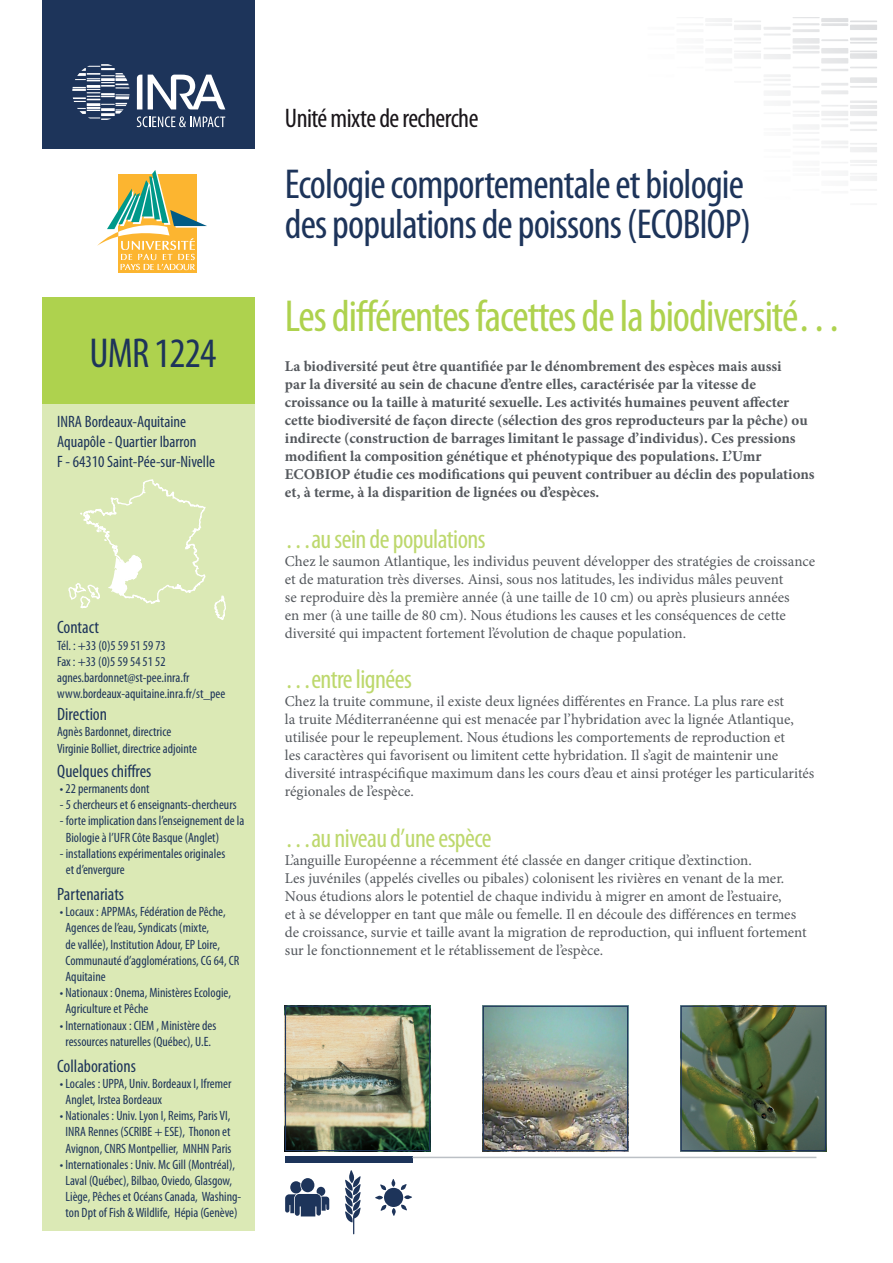
<style>
.page{position:relative;width:893px;height:1263px;background:#fff}
.page>*{position:absolute;margin:0;border:0;box-sizing:border-box;transform-origin:0 0}
.t1{font:condensed 45px "Myriad Pro";letter-spacing:-.025em;color:#aed24e}
.t2{font:condensed 42px/39px "Myriad Pro";letter-spacing:-.02em;color:#1d345a}
.t3{font:condensed 27px "Myriad Pro";letter-spacing:-.02em;color:#bdd86d}
.t4{font:condensed 27px "Myriad Pro";letter-spacing:-.02em;color:#1a161a}
.t5{font:condensed 18px "Myriad Pro";color:#1d345a}
.t6{font:condensed 16.5px/19.8px "Myriad Pro";color:#1d345a}
.t7{font:15px/18px "Minion Pro";color:#54585d}
.t8{font:700 15px/18px "Minion Pro";color:#54585d}
.t9{font:condensed 13.5px/16.2px "Myriad Pro";color:#1d345a}
</style>
<div class="page">
<svg style="left:345px;top:1170px;width:16px;height:64px"></svg>
<svg style="left:285px;top:1178px;width:44px;height:38px"></svg>
<svg style="left:375px;top:1179px;width:37px;height:37px"></svg>
<div style="left:43px;top:0;width:212px;height:149px;background:#1d345a"></div>
<div style="left:43px;top:298px;width:212px;height:106px;background:#aed24e"></div>
<svg style="left:137px;top:75px;width:88px;height:34px"></svg>
<svg style="left:72px;top:64px;width:58px;height:56px"></svg>
<svg style="left:137px;top:116px;width:88px;height:11px"></svg>
<div style="left:285px;top:1157px;width:127px;height:6px;background:#1d345a"></div>
<hr style="left:412px;top:1157px;width:404px;height:1px;background:#bbc0c5">
<div style="left:43px;top:404px;width:212px;height:827px;background:#dbe9b5"></div>
<svg style="left:214px;top:595px;width:12px;height:25px"></svg>
<svg style="left:68px;top:479px;width:138px;height:130px"></svg>
<img style="left:287px;top:1008px;width:141px;height:141px">
<div style="left:285px;top:1006px;width:145px;height:145px;border:1px solid #1d345a"></div>
<img style="left:485px;top:1008px;width:141px;height:141px">
<div style="left:483px;top:1006px;width:145px;height:145px;border:1px solid #1d345a"></div>
<img style="left:683px;top:1008px;width:141px;height:141px">
<div style="left:681px;top:1006px;width:145px;height:145px;border:1px solid #1d345a"></div>
<div style="left:118px;top:174px;width:79px;height:99px;background:#fcb530"></div>
<svg style="left:97px;top:170px;width:110px;height:100px"></svg>
<h2 class="t2" style="left:90px;top:333px;width:128px">UMR 1224</h2>
<p class="t6" style="left:57px;top:412px;width:159px">INRA Bordeaux-Aquitaine<br>Aquapôle - Quartier Ibarron<br>F - 64310 Saint-Pée-sur-Nivelle</p>
<p class="t5" style="left:57px;top:616px;width:43px">Contact</p>
<p class="t9" style="left:57px;top:637px;width:170px">Tél. : +33 (0)5 59 51 59 73<br>Fax : +33 (0)5 59 54 51 52 agnes.bardonnet@st-pee.inra.fr www.bordeaux-aquitaine.inra.fr/st_pee</p>
<p class="t5" style="left:57px;top:703px;width:51px">Direction</p>
<p class="t9" style="left:57px;top:724px;width:141px">Agnès Bardonnet, directrice<br>Virginie Bolliet, directrice adjointe</p>
<p class="t5" style="left:57px;top:760px;width:96px">Quelques chiffres</p>
<p class="t9" style="left:60px;top:780px;width:91px">• 22 permanents dont</p>
<p class="t9" style="left:60px;top:796px;width:178px">- 5 chercheurs et 6 enseignants-chercheurs</p>
<p class="t9" style="left:66px;top:813px;width:180px;text-indent:-6px">- forte implication dans l’enseignement de la<br>Biologie à l’UFR Côte Basque (Anglet)</p>
<p class="t9" style="left:66px;top:845px;width:161px;text-indent:-6px">- installations expérimentales originales et d’envergure</p>
<p class="t5" style="left:57px;top:883px;width:68px">Partenariats</p>
<p class="t9" style="left:66px;top:903px;width:175px;text-indent:-6px">• Locaux : APPMAs, Fédération de Pêche, Agences de l’eau, Syndicats (mixte,<br>de vallée), Institution Adour, EP Loire, Communauté d’agglomérations, CG 64, CR Aquitaine</p>
<p class="t9" style="left:66px;top:984px;width:167px;text-indent:-6px">• Nationaux : Onema, Ministères Ecologie,<br>Agriculture et Pêche</p>
<p class="t9" style="left:60px;top:1017px;width:158px;text-align:center">• Internationaux : CIEM , Ministère des ressources naturelles (Québec), U.E.</p>
<p class="t5" style="left:57px;top:1055px;width:80px">Collaborations</p>
<p class="t9" style="left:66px;top:1075px;width:167px;text-indent:-6px">• Locales : UPPA, Univ. Bordeaux I, Ifremer<br>Anglet, Irstea Bordeaux</p>
<p class="t9" style="left:60px;top:1107px;width:173px;text-align:center">• Nationales : Univ. Lyon I, Reims, Paris VI,<br>INRA Rennes (SCRIBE + ESE), Thonon et<br>Avignon, CNRS Montpellier, MNHN Paris</p>
<p class="t9" style="left:60px;top:1156px;width:183px;text-align:center">• Internationales : Univ. Mc Gill (Montréal), Laval (Québec), Bilbao, Oviedo, Glasgow, Liège, Pêches et Océans Canada, Washing&shy;ton Dpt of Fish &amp; Wildlife, Hépia (Genève)</p>
<h3 class="t4" style="left:285px;top:101px;width:195px">Unité mixte de recherche</h3>
<h2 class="t2" style="left:285px;top:165px;width:468px">Ecologie comportementale et biologie des populations de poissons (ECOBIOP)</h2>
<h1 class="t1" style="left:285px;top:289px;width:558px">Les différentes facettes de la biodiversité…</h1>
<p class="t8" style="left:285px;top:357px;width:531px">La biodiversité peut être quantifiée par le dénombrement des espèces mais aussi<br>par la diversité au sein de chacune d’entre elles, caractérisée par la vitesse de croissance ou la taille à maturité sexuelle. Les activités humaines peuvent affecter cette biodiversité de façon directe (sélection des gros reproducteurs par la pêche) ou indirecte (construction de barrages limitant le passage d’individus). Ces pressions modifient la composition génétique et phénotypique des populations. L’Umr ECOBIOP étudie ces modifications qui peuvent contribuer au déclin des populations et, à terme, à la disparition de lignées ou d’espèces.</p>
<h3 class="t3" style="left:285px;top:522px;width:202px">…au sein de populations</h3>
<p class="t7" style="left:285px;top:552px;width:532px">Chez le saumon Atlantique, les individus peuvent développer des stratégies de croissance et de maturation très diverses. Ainsi, sous nos latitudes, les individus mâles peuvent<br>se reproduire dès la première année (à une taille de 10 cm) ou après plusieurs années<br>en mer (à une taille de 80 cm). Nous étudions les causes et les conséquences de cette diversité qui impactent fortement l’évolution de chaque population.</p>
<h3 class="t3" style="left:285px;top:663px;width:129px">…entre lignées</h3>
<p class="t7" style="left:285px;top:692px;width:531px">Chez la truite commune, il existe deux lignées différentes en France. La plus rare est<br>la truite Méditerranéenne qui est menacée par l’hybridation avec la lignée Atlantique, utilisée pour le repeuplement. Nous étudions les comportements de reproduction et<br>les caractères qui favorisent ou limitent cette hybridation. Il s’agit de maintenir une diversité intraspécifique maximum dans les cours d’eau et ainsi protéger les particularités régionales de l’espèce.</p>
<h3 class="t3" style="left:285px;top:821px;width:208px">…au niveau d’une espèce</h3>
<p class="t7" style="left:285px;top:851px;width:523px">L’anguille Européenne a récemment été classée en danger critique d’extinction.<br>Les juvéniles (appelés civelles ou pibales) colonisent les rivières en venant de la mer.<br>Nous étudions alors le potentiel de chaque individu à migrer en amont de l’estuaire,<br>et à se développer en tant que mâle ou femelle. Il en découle des différences en termes de croissance, survie et taille avant la migration de reproduction, qui influent fortement sur le fonctionnement et le rétablissement de l’espèce.</p>
</div>
